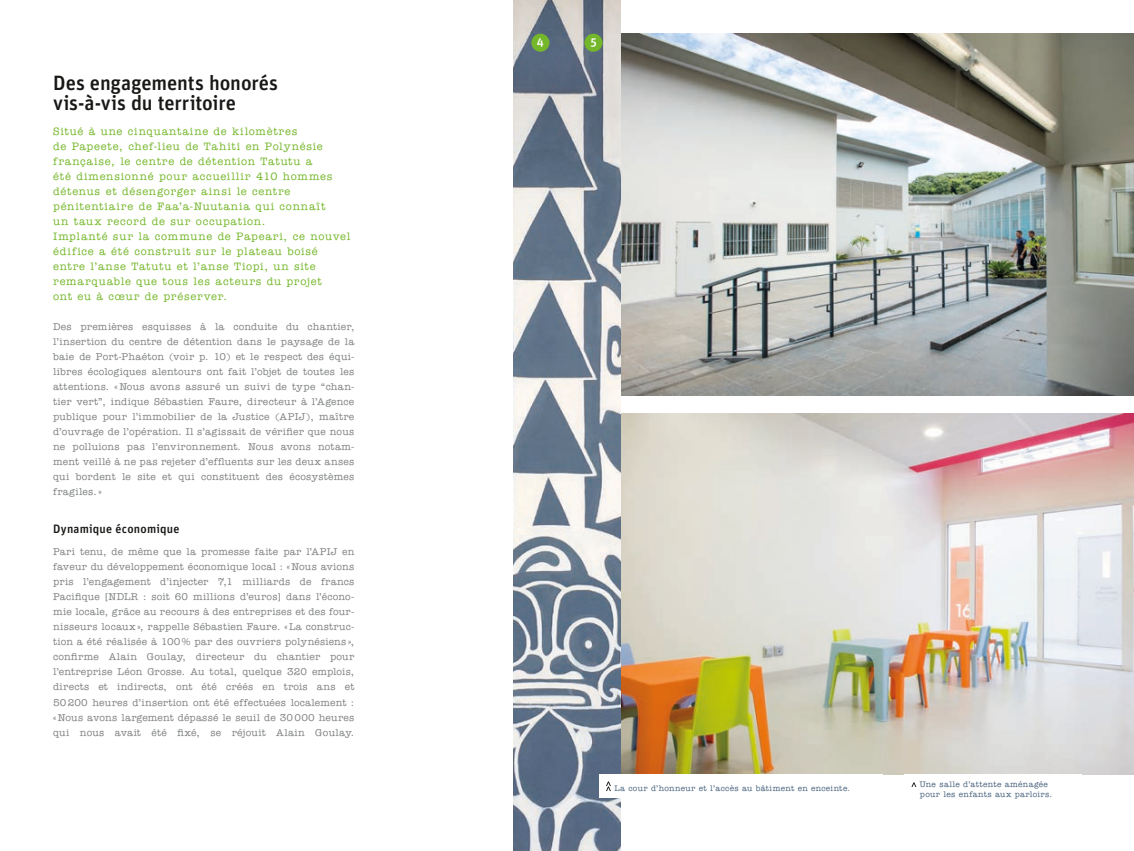
<style>
.page{position:relative;width:1134px;height:851px;background:#fff}
.page>*{position:absolute;margin:0;border:0;box-sizing:border-box;transform-origin:0 0}
.t1{font:500 20.62px/20px "Unit";letter-spacing:-.005em;color:#181816}
.t2{font:500 12.12px "Unit";letter-spacing:.02em;color:#181816}
.t3{font:500 12px "Unit";color:#fff}
.t4{font:500 10.88px/15px "American Typewriter";letter-spacing:.07em;color:#75b72b}
.t5{font:500 10px/15px "American Typewriter";letter-spacing:.025em;color:#808282;text-align:justify}
.t6{font:500 8.12px/10px "American Typewriter";letter-spacing:.04em;color:#47617c}
</style>
<div class="page">
<img style="left:620px;top:34px;width:514px;height:361px">
<img style="left:620px;top:413px;width:514px;height:361px">
<img style="left:514px;top:0;width:106px;height:850px">
<div style="left:531px;top:34px;width:18px;height:18px;background:#75b72b;border-radius:50%"></div>
<div style="left:584px;top:34px;width:18px;height:18px;background:#75b72b;border-radius:50%"></div>
<div style="left:599px;top:774px;width:283px;height:23px;background:#fff"></div>
<svg style="left:606px;top:781px;width:5px;height:10px"></svg>
<svg style="left:912px;top:782px;width:4px;height:4px"></svg>
<h1 class="t1" style="left:53px;top:72px;width:226px">Des engagements honorés vis-à-vis du territoire</h1>
<p class="t4" style="left:53px;top:124px;width:299px">Situé à une cinquantaine de kilomètres<br>de Papeete, chef-lieu de Tahiti en Polynésie française, le centre de détention Tatutu a<br>été dimensionné pour accueillir 410 hommes détenus et désengorger ainsi le centre pénitentiaire de Faa’a-Nuutania qui connaît<br>un taux record de sur occupation.<br>Implanté sur la commune de Papeari, ce nouvel édifice a été construit sur le plateau boisé entre l’anse Tatutu et l’anse Tiopi, un site remarquable que tous les acteurs du projet<br>ont eu à cœur de préserver.</p>
<p class="t5" style="left:53px;top:319px;width:303px">Des premières esquisses à la conduite du chantier, l’insertion du centre de détention dans le paysage de la baie de Port-Phaéton (voir p. 10) et le respect des équi&shy;libres écologiques alentours ont fait l’objet de toutes les attentions. «Nous avons assuré un suivi de type “chan&shy;tier vert”, indique Sébastien Faure, directeur à l’Agence publique pour l’immobilier de la Justice (APIJ), maître d’ouvrage de l’opération. Il s’agissait de vérifier que nous ne polluions pas l’environnement. Nous avons notam&shy;ment veillé à ne pas rejeter d’effluents sur les deux anses qui bordent le site et qui constituent des écosystèmes fragiles.»</p>
<p class="t2" style="left:53px;top:521px;width:128px">Dynamique économique</p>
<p class="t5" style="left:53px;top:544px;width:303px">Pari tenu, de même que la promesse faite par l’APIJ en faveur du développement économique local : «Nous avions pris l’engagement d’injecter 7,1 milliards de francs Pacifique [NDLR : soit 60 millions d’euros] dans l’écono&shy;mie locale, grâce au recours à des entreprises et des four&shy;nisseurs locaux», rappelle Sébastien Faure. «La construc&shy;tion a été réalisée à 100% par des ouvriers polynésiens », confirme Alain Goulay, directeur du chantier pour l’entreprise Léon Grosse. Au total, quelque 320 emplois, directs et indirects, ont été créés en trois ans et 50200 heures d’insertion ont été effectuées localement : «Nous avons largement dépassé le seuil de 30000 heures qui nous avait été fixé, se réjouit Alain Goulay.</p>
<p class="t3" style="left:537px;top:34px;width:9px">4</p>
<p class="t3" style="left:590px;top:34px;width:8px">5</p>
<p class="t6" style="left:614px;top:783px;width:237px">La cour d’honneur et l’accès au bâtiment en enceinte.</p>
<p class="t6" style="left:920px;top:779px;width:134px">Une salle d’attente aménagée pour les enfants aux parloirs.</p>
</div>
